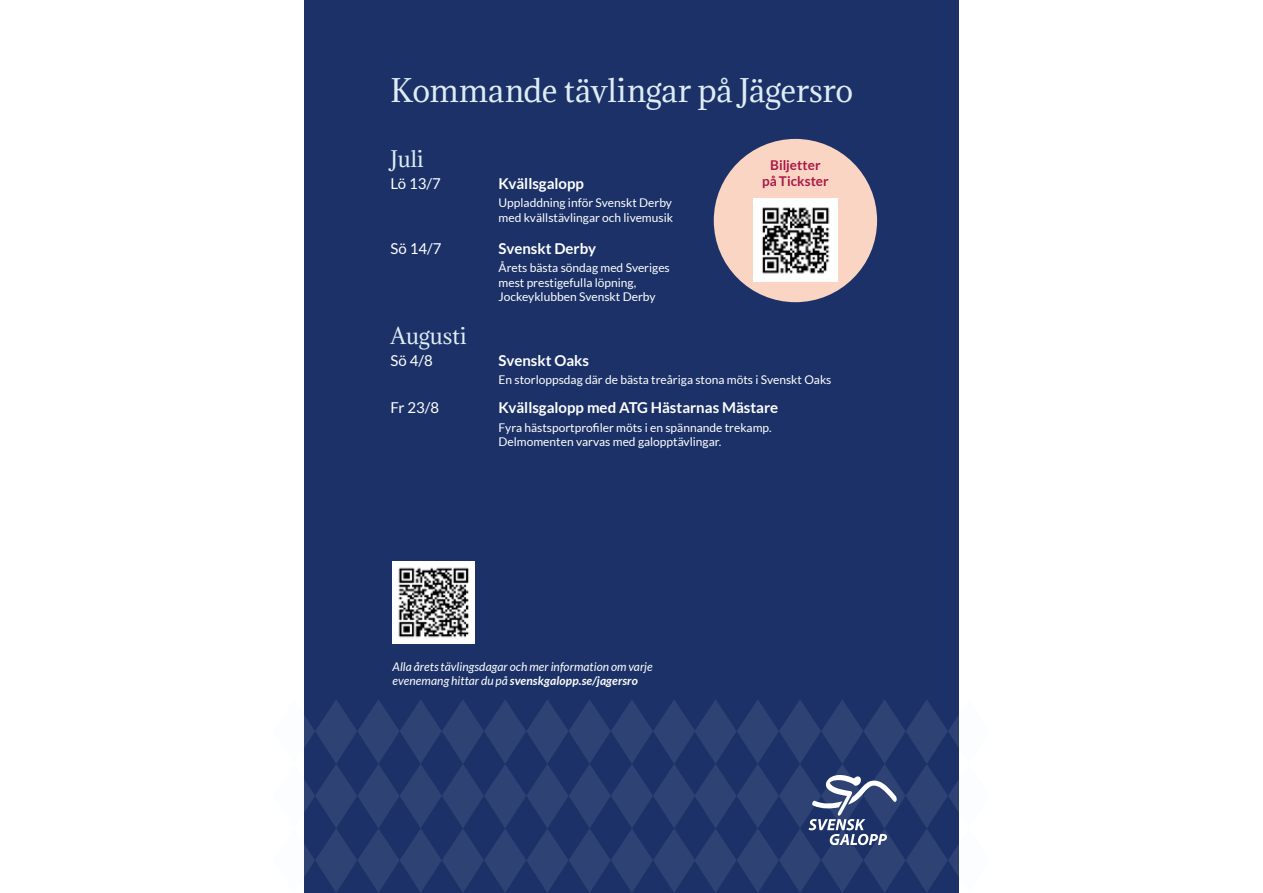
<style>
.page{position:relative;width:1263px;height:893px;background:#fff}
.page>*{position:absolute;margin:0;border:0;box-sizing:border-box;transform-origin:0 0}
.t1{font:30px "Adamina";letter-spacing:-.005em;color:#deecf5}
.t2{font:21px "Adamina";color:#deecf5}
.t3{font:700 15px "Lato";color:#fff}
.t4{font:15px "Lato";color:#fff}
.t5{font:700 13.5px/16.2px "Lato";letter-spacing:.005em;color:#ab1746;text-align:center}
.t6{font:12px/14.4px "Lato";color:#fff}
.t7{font:italic 12px/14.4px "Lato";letter-spacing:.005em;color:#fff}
.s1{font-weight:700}
</style>
<div class="page">
<div style="left:304px;top:0;width:655px;height:893px;background:#1b3167"></div>
<img style="left:393px;top:562px;width:81px;height:82px">
<div style="left:714px;top:139px;width:163px;height:163px;background:#fbd5c3;border-radius:50%"></div>
<img style="left:754px;top:198px;width:83px;height:84px">
<svg style="left:304px;top:700px;width:655px;height:193px"></svg>
<h1 class="t1" style="left:390px;top:70px;width:464px">Kommande tävlingar på Jägersro</h1>
<h2 class="t2" style="left:390px;top:145px;width:35px">Juli</h2>
<p class="t4" style="left:390px;top:176px;width:52px">Lö 13/7</p>
<p class="t3" style="left:498px;top:175px;width:87px">Kvällsgalopp</p>
<p class="t6" style="left:498px;top:196px;width:176px">Uppladdning inför Svenskt Derby med kvällstävlingar och livemusik</p>
<p class="t4" style="left:390px;top:240px;width:52px">Sö 14/7</p>
<p class="t3" style="left:498px;top:240px;width:99px">Svenskt Derby</p>
<p class="t6" style="left:498px;top:261px;width:173px">Årets bästa söndag med Sveriges mest prestigefulla löpning,<br>Jockeyklubben Svenskt Derby</p>
<h2 class="t2" style="left:390px;top:322px;width:78px">Augusti</h2>
<p class="t4" style="left:390px;top:353px;width:44px">Sö 4/8</p>
<p class="t3" style="left:498px;top:352px;width:92px">Svenskt Oaks</p>
<p class="t6" style="left:498px;top:373px;width:334px">En storloppsdag där de bästa treåriga stona möts i Svenskt Oaks</p>
<p class="t4" style="left:390px;top:399px;width:50px">Fr 23/8</p>
<p class="t3" style="left:498px;top:399px;width:281px">Kvällsgalopp med ATG Hästarnas Mästare</p>
<p class="t6" style="left:498px;top:420px;width:275px">Fyra hästsportprofiler möts i en spännande trekamp.<br>Delmomenten varvas med galopptävlingar.</p>
<p class="t5" style="left:762px;top:156px;width:68px">Biljetter på Tickster</p>
<p class="t7" style="left:393px;top:659px;width:262px">Alla årets tävlingsdagar och mer information om varje evenemang hittar du på <span class="s1">svenskgalopp.se/jagersro</span></p>
</div>
